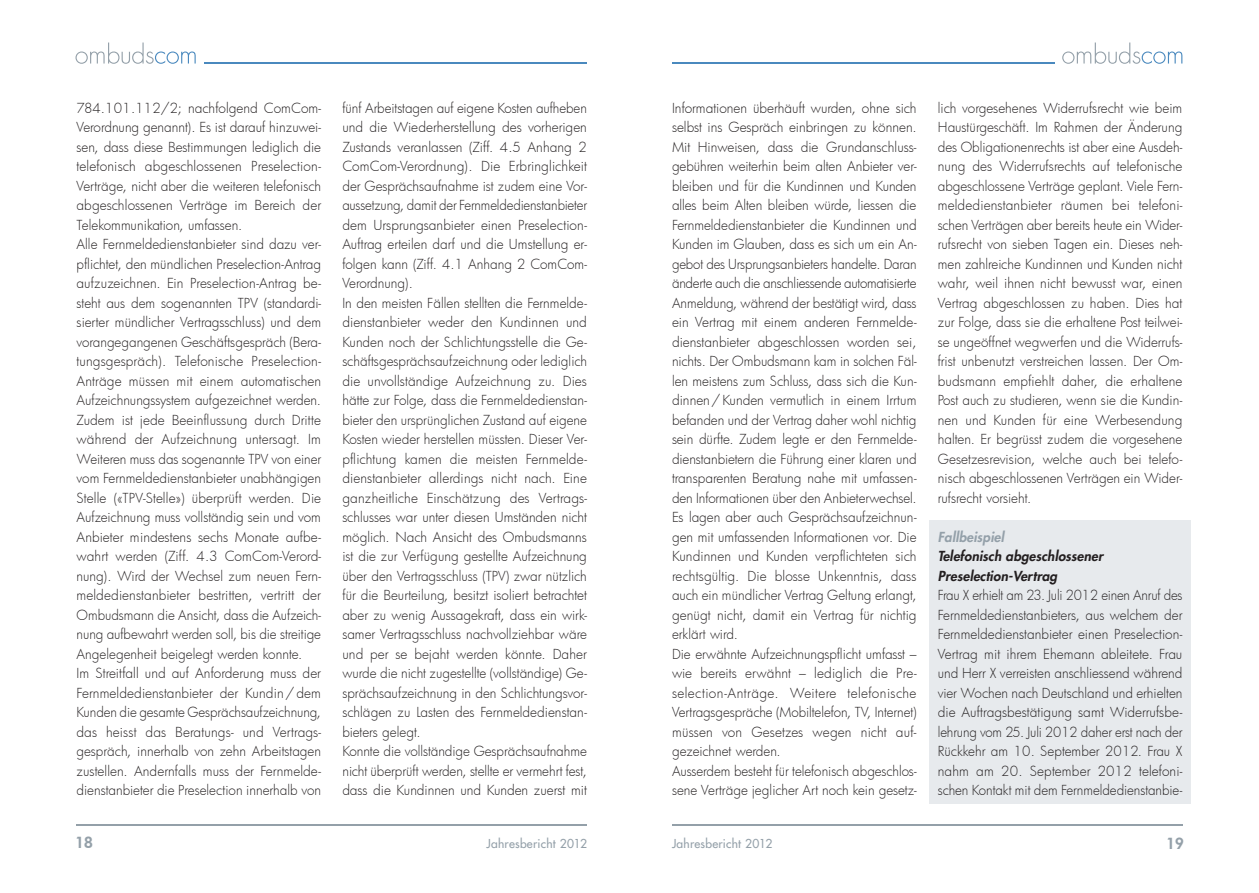
<style>
.page{position:relative;width:1259px;height:893px;background:#fff}
.page>*{position:absolute;margin:0;border:0;box-sizing:border-box;transform-origin:0 0}
.t1{font:800 15px "Futura";color:#94a0a9}
.grundtext{font:300 13.5px/19.5px "Futura";color:#231f20;text-align:justify}
.untertitel_2{font:italic 800 13.5px/19.5px "Futura";letter-spacing:.01em;color:#231f20}
.untertitel_fallbeisp{font:italic 800 13.5px "Futura";letter-spacing:.01em;color:#94a0a9}
.t2{font:12px "Futura";letter-spacing:.02em;color:#94a0a9}
</style>
<div class="page">
<svg style="left:75px;top:43px;width:121px;height:21px"></svg>
<hr style="left:77px;top:825px;width:510px;height:1px;background:#94a0a9">
<svg style="left:1062px;top:43px;width:120px;height:21px"></svg>
<hr style="left:204px;top:62px;width:383px;height:1px;background:#4a89be">
<hr style="left:672px;top:62px;width:382px;height:1px;background:#4a89be">
<hr style="left:672px;top:825px;width:510px;height:1px;background:#94a0a9">
<div style="left:929px;top:521px;width:262px;height:283px;background:#e7eaed"></div>
<p class="grundtext" style="left:77px;top:98px;width:246px">784.101.112/2; nachfolgend ComCom-Verordnung genannt). Es ist darauf hinzuwei&shy;sen, dass diese Bestimmungen lediglich die telefonisch abgeschlossenen Preselection-Verträge, nicht aber die weiteren telefonisch abgeschlossenen Verträge im Bereich der Telekommunikation, umfassen.</p>
<p class="grundtext" style="left:77px;top:234px;width:246px">Alle Fernmeldedienstanbieter sind dazu ver&shy;pflichtet, den mündlichen Preselection-Antrag aufzuzeichnen. Ein Preselection-Antrag be&shy;steht aus dem sogenannten TPV (standardi&shy;sierter mündlicher Vertragsschluss) und dem vorangegangenen Geschäftsgespräch (Bera&shy;tungsgespräch). Telefonische Preselection-Anträge müssen mit einem automatischen Aufzeichnungssystem aufgezeichnet werden.<br>Zudem ist jede Beeinflussung durch Dritte während der Aufzeichnung untersagt. Im Weiteren muss das sogenannte TPV von einer vom Fernmeldedienstanbieter unabhängigen Stelle («TPV-Stelle») überprüft werden. Die Aufzeichnung muss vollständig sein und vom Anbieter mindestens sechs Monate aufbe&shy;wahrt werden (Ziff. 4.3 ComCom-Verord&shy;nung). Wird der Wechsel zum neuen Fern&shy;meldedienstanbieter bestritten, vertritt der Ombudsmann die Ansicht, dass die Aufzeich&shy;nung aufbewahrt werden soll, bis die streitige Angelegenheit beigelegt werden konnte.</p>
<p class="grundtext" style="left:77px;top:663px;width:246px">Im Streitfall und auf Anforderung muss der Fernmeldedienstanbieter der Kundin/dem Kunden die gesamte Gesprächsaufzeichnung, das heisst das Beratungs- und Vertrags&shy;gespräch, innerhalb von zehn Arbeitstagen zustellen. Andernfalls muss der Fernmelde&shy;dienstanbieter die Preselection innerhalb von</p>
<p class="grundtext" style="left:342px;top:98px;width:246px">fünf Arbeitstagen auf eigene Kosten aufheben und die Wiederherstellung des vorherigen Zustands veranlassen (Ziff. 4.5 Anhang 2<br>ComCom-Verordnung). Die Erbringlichkeit der Gesprächsaufnahme ist zudem eine Vor&shy;aussetzung, damit der Fernmeldedienstanbieter dem Ursprungsanbieter einen Preselection-Auftrag erteilen darf und die Umstellung er&shy;folgen kann (Ziff. 4.1 Anhang 2 ComCom-Verordnung).</p>
<p class="grundtext" style="left:342px;top:293px;width:246px">In den meisten Fällen stellten die Fernmelde&shy;dienstanbieter weder den Kundinnen und Kunden noch der Schlichtungsstelle die Ge&shy;schäftsgesprächsaufzeichnung oder lediglich die unvollständige Aufzeichnung zu. Dies hätte zur Folge, dass die Fernmeldedienstan&shy;bieter den ursprünglichen Zustand auf eigene Kosten wieder herstellen müssten. Dieser Ver&shy;pflichtung kamen die meisten Fernmelde&shy;dienstanbieter allerdings nicht nach. Eine ganzheitliche Einschätzung des Vertrags&shy;schlusses war unter diesen Umständen nicht möglich. Nach Ansicht des Ombudsmanns ist die zur Verfügung gestellte Aufzeichnung über den Vertragsschluss (TPV) zwar nützlich für die Beurteilung, besitzt isoliert betrachtet aber zu wenig Aussagekraft, dass ein wirk&shy;samer Vertragsschluss nachvollziehbar wäre und per se bejaht werden könnte. Daher wurde die nicht zugestellte (vollständige) Ge&shy;sprächsaufzeichnung in den Schlichtungsvor&shy;schlägen zu Lasten des Fernmeldedienstan&shy;bieters gelegt.</p>
<p class="grundtext" style="left:342px;top:741px;width:246px">Konnte die vollständige Gesprächsaufnahme nicht überprüft werden, stellte er vermehrt fest, dass die Kundinnen und Kunden zuerst mit</p>
<p class="grundtext" style="left:672px;top:98px;width:246px">Informationen überhäuft wurden, ohne sich selbst ins Gespräch einbringen zu können.<br>Mit Hinweisen, dass die Grundanschluss&shy;gebühren weiterhin beim alten Anbieter ver&shy;bleiben und für die Kundinnen und Kunden alles beim Alten bleiben würde, liessen die Fernmeldedienstanbieter die Kundinnen und Kunden im Glauben, dass es sich um ein An&shy;gebot des Ursprungsanbieters handelte. Daran änderte auch die anschliessende automatisierte Anmeldung, während der bestätigt wird, dass ein Vertrag mit einem anderen Fernmelde&shy;dienstanbieter abgeschlossen worden sei, nichts. Der Ombudsmann kam in solchen Fäl&shy;len meistens zum Schluss, dass sich die Kun&shy;dinnen/Kunden vermutlich in einem Irrtum befanden und der Vertrag daher wohl nichtig sein dürfte. Zudem legte er den Fernmelde&shy;dienstanbietern die Führung einer klaren und transparenten Beratung nahe mit umfassen&shy;den Informationen über den Anbieterwechsel.</p>
<p class="grundtext" style="left:672px;top:507px;width:246px">Es lagen aber auch Gesprächsaufzeichnun&shy;gen mit umfassenden Informationen vor. Die Kundinnen und Kunden verpflichteten sich rechtsgültig. Die blosse Unkenntnis, dass auch ein mündlicher Vertrag Geltung erlangt, genügt nicht, damit ein Vertrag für nichtig erklärt wird.</p>
<p class="grundtext" style="left:672px;top:644px;width:246px">Die erwähnte Aufzeichnungspflicht umfasst – wie bereits erwähnt – lediglich die Pre&shy;selection-Anträge. Weitere telefonische Vertragsgespräche (Mobiltelefon, TV, Internet) müssen von Gesetzes wegen nicht auf&shy;gezeichnet werden.</p>
<p class="grundtext" style="left:672px;top:761px;width:246px">Ausserdem besteht für telefonisch abgeschlos&shy;sene Verträge jeglicher Art noch kein gesetz-</p>
<p class="grundtext" style="left:938px;top:98px;width:246px">lich vorgesehenes Widerrufsrecht wie beim Haustürgeschäft. Im Rahmen der Änderung des Obligationenrechts ist aber eine Ausdeh&shy;nung des Widerrufsrechts auf telefonische abgeschlossene Verträge geplant. Viele Fern&shy;meldedienstanbieter räumen bei telefoni&shy;schen Verträgen aber bereits heute ein Wider&shy;rufsrecht von sieben Tagen ein. Dieses neh&shy;men zahlreiche Kundinnen und Kunden nicht wahr, weil ihnen nicht bewusst war, einen Vertrag abgeschlossen zu haben. Dies hat zur Folge, dass sie die erhaltene Post teilwei&shy;se ungeöffnet wegwerfen und die Widerrufs&shy;frist unbenutzt verstreichen lassen. Der Om&shy;budsmann empfiehlt daher, die erhaltene Post auch zu studieren, wenn sie die Kundin&shy;nen und Kunden für eine Werbesendung halten. Er begrüsst zudem die vorgesehene Gesetzesrevision, welche auch bei telefo&shy;nisch abgeschlossenen Verträgen ein Wider&shy;rufsrecht vorsieht.</p>
<p class="untertitel_fallbeisp" style="left:938px;top:528px;width:68px">Fallbeispiel</p>
<p class="untertitel_2" style="left:938px;top:546px;width:167px">Telefonisch abgeschlossener<br>Preselection-Vertrag</p>
<p class="grundtext" style="left:938px;top:585px;width:246px">Frau X erhielt am 23. Juli 2012 einen Anruf des Fernmeldedienstanbieters, aus welchem der Fernmeldedienstanbieter einen Preselection-Vertrag mit ihrem Ehemann ableitete. Frau und Herr X verreisten anschliessend während vier Wochen nach Deutschland und erhielten die Auftragsbestätigung samt Widerrufsbe&shy;lehrung vom 25. Juli 2012 daher erst nach der Rückkehr am 10. September 2012. Frau X nahm am 20. September 2012 telefoni&shy;schen Kontakt mit dem Fernmeldedienstanbie-</p>
<p class="t1" style="left:75px;top:833px;width:19px">18</p>
<p class="t2" style="left:486px;top:836px;width:102px">Jahresbericht 2012</p>
<p class="t2" style="left:672px;top:836px;width:102px">Jahresbericht 2012</p>
<p class="t1" style="left:1166px;top:833px;width:19px">19</p>
</div>
